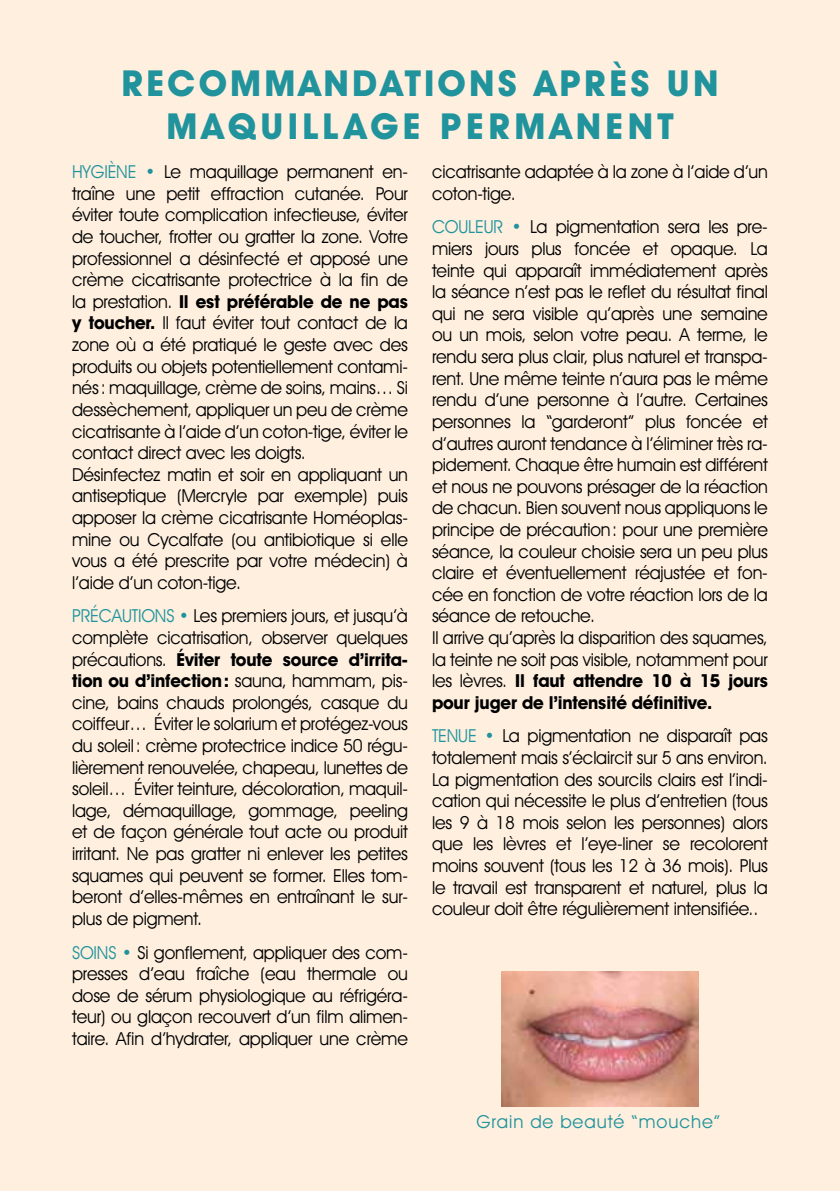
<style>
.page{position:relative;width:840px;height:1191px;background:#fff}
.page>*{position:absolute;margin:0;border:0;box-sizing:border-box;transform-origin:0 0}
.t1{font:700 36px/43.2px "Avant Garde IT Cby BT";letter-spacing:.09em;color:#20939c;text-align:center}
.t2{font:18px/21.6px "Avant Garde IT Cby BT";letter-spacing:-.01em;color:#000}
.t3{font:18px "Avant Garde IT Cby BT";letter-spacing:.05em;color:#20939c}
.s1{color:#20939c}
.s2{font-weight:700}
</style>
<div class="page">
<div style="left:0;top:0;width:839px;height:1191px;background:#feefdf"></div>
<img style="left:501px;top:971px;width:197px;height:135px">
<h1 class="t1" style="left:121px;top:62px;width:598px">RECOMMANDATIONS APRÈS UN<br>MAQUILLAGE PERMANENT</h1>
<p class="t2" style="left:72px;top:161px;width:337px"><span class="s1">HYGIÈNE •</span> Le maquillage permanent en&shy;traîne une petit effraction cutanée. Pour éviter toute complication infectieuse, éviter de toucher, frotter ou gratter la zone. Votre professionnel a désinfecté et apposé une crème cicatrisante protectrice à la fin de la prestation. <span class="s2">Il est préférable de ne pas y toucher.</span> Il faut éviter tout contact de la zone où a été pratiqué le geste avec des produits ou objets potentiellement contami&shy;nés: maquillage, crème de soins, mains… Si dessèchement, appliquer un peu de crème cicatrisante à l’aide d’un coton-tige, éviter le contact direct avec les doigts.<br>Désinfectez matin et soir en appliquant un antiseptique (Mercryle par exemple) puis apposer la crème cicatrisante Homéoplas&shy;mine ou Cycalfate (ou antibiotique si elle vous a été prescrite par votre médecin) à l’aide d’un coton-tige.</p>
<p class="t2" style="left:72px;top:605px;width:337px;text-align:justify"><span class="s1">PRÉCAUTIONS •</span> Les premiers jours, et jusqu’à complète cicatrisation, observer quelques précautions. <span class="s2">Éviter toute source d’irrita&shy;tion ou d’infection:</span> sauna, hammam, pis&shy;cine, bains chauds prolongés, casque du coiffeur… Éviter le solarium et protégez-vous du soleil: crème protectrice indice 50 régu&shy;lièrement renouvelée, chapeau, lunettes de soleil… Éviter teinture, décoloration, maquil&shy;lage, démaquillage, gommage, peeling et de façon générale tout acte ou produit irritant. Ne pas gratter ni enlever les petites squames qui peuvent se former. Elles tom&shy;beront d’elles-mêmes en entraînant le sur&shy;plus de pigment.</p>
<p class="t2" style="left:72px;top:941px;width:337px;text-align:justify"><span class="s1">SOINS •</span> Si gonflement, appliquer des com&shy;presses d’eau fraîche (eau thermale ou dose de sérum physiologique au réfrigéra&shy;teur) ou glaçon recouvert d’un film alimen&shy;taire. Afin d’hydrater, appliquer une crème</p>
<p class="t2" style="left:432px;top:161px;width:337px">cicatrisante adaptée à la zone à l’aide d’un coton-tige.</p>
<p class="t2" style="left:432px;top:216px;width:337px"><span class="s1">COULEUR •</span> La pigmentation sera les pre&shy;miers jours plus foncée et opaque. La teinte qui apparaît immédiatement après la séance n’est pas le reflet du résultat final qui ne sera visible qu’après une semaine ou un mois, selon votre peau. A terme, le rendu sera plus clair, plus naturel et transpa&shy;rent. Une même teinte n’aura pas le même rendu d’une personne à l’autre. Certaines personnes la “garderont” plus foncée et d’autres auront tendance à l’éliminer très ra&shy;pidement. Chaque être humain est différent et nous ne pouvons présager de la réaction de chacun. Bien souvent nous appliquons le principe de précaution: pour une première séance, la couleur choisie sera un peu plus claire et éventuellement réajustée et fon&shy;cée en fonction de votre réaction lors de la séance de retouche.<br>Il arrive qu’après la disparition des squames, la teinte ne soit pas visible, notamment pour les lèvres. <span class="s2">Il faut attendre 10 à 15 jours pour juger de l’intensité définitive.</span></p>
<p class="t2" style="left:432px;top:725px;width:337px;text-align:justify"><span class="s1">TENUE •</span> La pigmentation ne disparaît pas totalement mais s’éclaircit sur 5 ans environ.<br>La pigmentation des sourcils clairs est l’indi&shy;cation qui nécessite le plus d’entretien (tous les 9 à 18 mois selon les personnes) alors que les lèvres et l’eye-liner se recolorent moins souvent (tous les 12 à 36 mois). Plus le travail est transparent et naturel, plus la couleur doit être régulièrement intensifiée..</p>
<p class="t3" style="left:476px;top:1110px;width:245px">Grain de beauté “mouche”</p>
</div>
